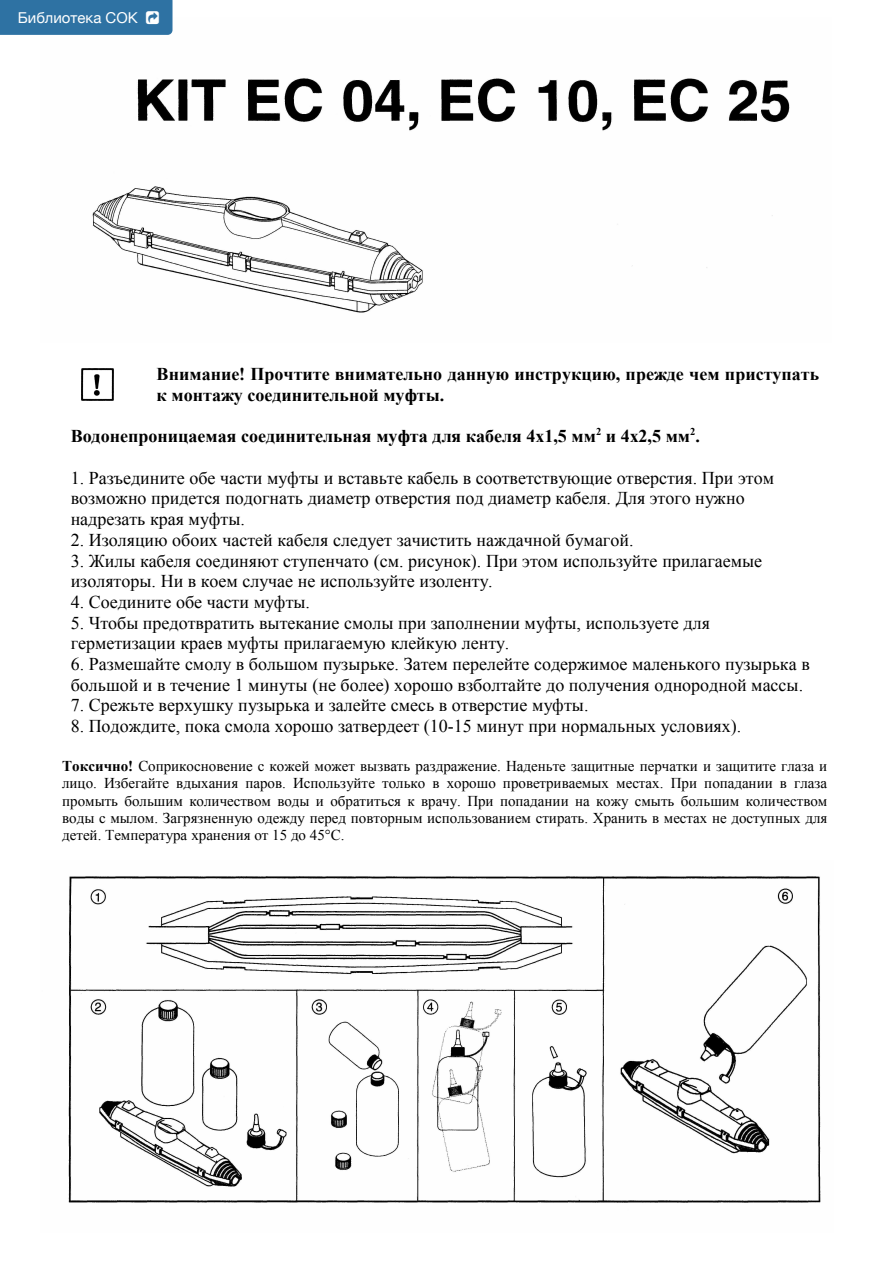
<style>
.page{position:relative;width:893px;height:1263px;background:#fff}
.page>*{position:absolute;margin:0;border:0;box-sizing:border-box;transform-origin:0 0}
.t1{font:18px/20.7px "Times New Roman";color:#000}
.t2{font:700 18px/20.7px "Times New Roman";color:#000}
.t3{font:15px/17.4px "Times New Roman";color:#000;text-align:justify}
.t4{font:15px "Helvetica Neue";color:#fff}
.s1{font-weight:700}
</style>
<div class="page">
<img style="left:92px;top:78px;width:698px;height:235px">
<img style="left:68px;top:876px;width:753px;height:327px">
<img style="left:81px;top:369px;width:32px;height:32px">
<div style="left:0;top:0;width:173px;height:35px;background:#2e72a3"></div>
<p class="t4" style="left:18px;top:7px;width:122px">Библиотека СОК</p>
<p class="t2" style="left:157px;top:364px;width:664px">Внимание! Прочтите внимательно данную инструкцию, прежде чем приступать к монтажу соединительной муфты.</p>
<p class="t2" style="left:71px;top:426px;width:631px">Водонепроницаемая соединительная муфта для кабеля 4х1,5 мм<sup>2</sup> и 4х2,5 мм<sup>2</sup>.</p>
<p class="t1" style="left:71px;top:467px;width:705px">1. Разъедините обе части муфты и вставьте кабель в соответствующие отверстия. При этом возможно придется подогнать диаметр отверстия под диаметр кабеля. Для этого нужно надрезать края муфты.</p>
<p class="t1" style="left:71px;top:529px;width:564px">2. Изоляцию обоих частей кабеля следует зачистить наждачной бумагой.</p>
<p class="t1" style="left:71px;top:550px;width:693px">3. Жилы кабеля соединяют ступенчато (см. рисунок). При этом используйте прилагаемые изоляторы. Ни в коем случае не используйте изоленту.</p>
<p class="t1" style="left:71px;top:591px;width:241px">4. Соедините обе части муфты.</p>
<p class="t1" style="left:71px;top:612px;width:641px">5. Чтобы предотвратить вытекание смолы при заполнении муфты, используете для герметизации краев муфты прилагаемую клейкую ленту.</p>
<p class="t1" style="left:71px;top:654px;width:741px">6. Размешайте смолу в большом пузырьке. Затем перелейте содержимое маленького пузырька в большой и в течение 1 минуты (не более) хорошо взболтайте до получения однородной массы.</p>
<p class="t1" style="left:71px;top:695px;width:519px">7. Срежьте верхушку пузырька и залейте смесь в отверстие муфты.</p>
<p class="t1" style="left:71px;top:716px;width:672px">8. Подождите, пока смола хорошо затвердеет (10-15 минут при нормальных условиях).</p>
<p class="t3" style="left:62px;top:757px;width:767px"><span class="s1">Токсично!</span> Соприкосновение с кожей может вызвать раздражение. Наденьте защитные перчатки и защитите глаза и лицо. Избегайте вдыхания паров. Используйте только в хорошо проветриваемых местах. При попадании в глаза промыть большим количеством воды и обратиться к врачу. При попадании на кожу смыть большим количеством воды с мылом. Загрязненную одежду перед повторным использованием стирать. Хранить в местах не доступных для детей. Температура хранения от 15 до 45°C.</p>
</div>
